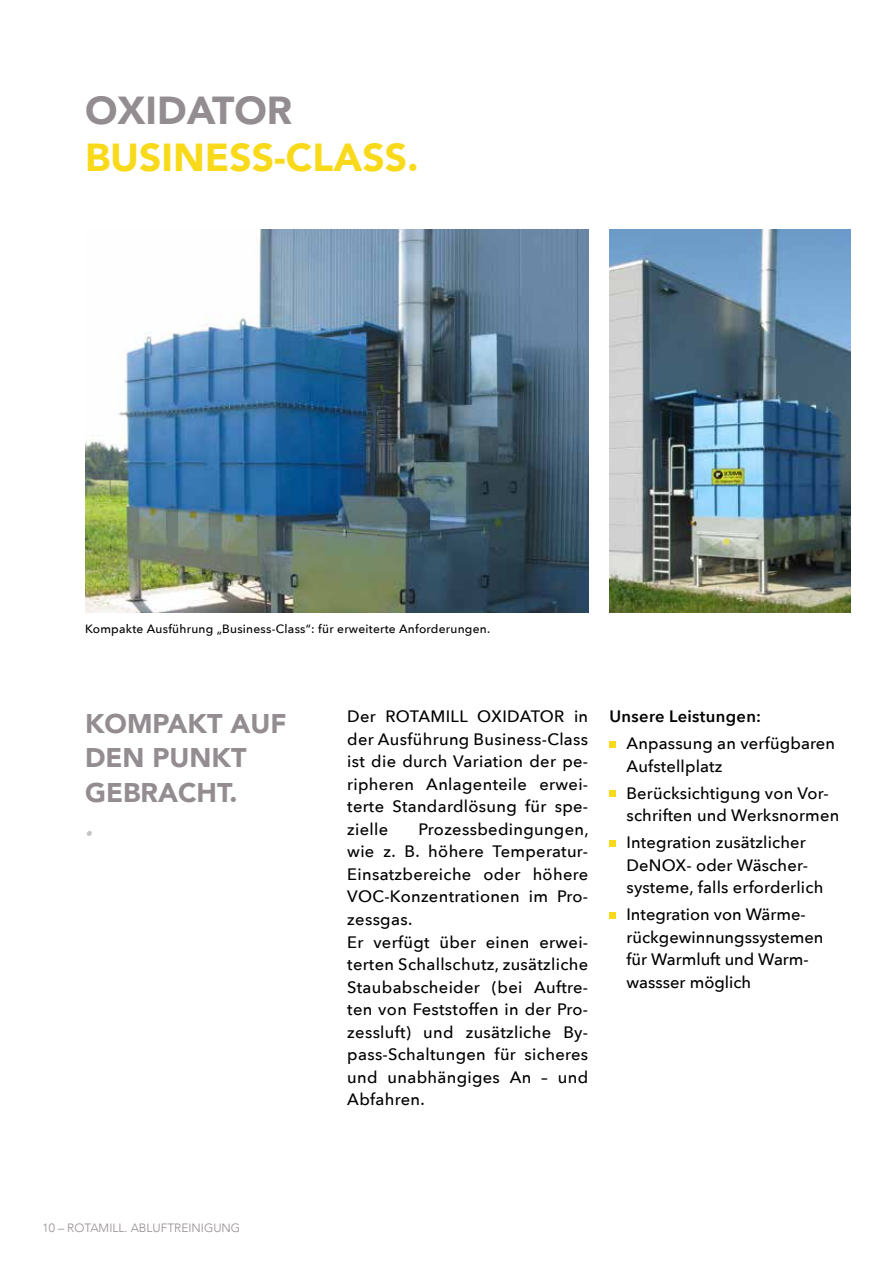
<style>
.page{position:relative;width:893px;height:1263px;background:#fff}
.page>*{position:absolute;margin:0;border:0;box-sizing:border-box;transform-origin:0 0}
.t1{font:900 39px "Avenir";color:#f9da1b}
.t2{font:900 39px "Avenir";color:#938c90}
.t3{font:900 27px/34.5px "Avenir";color:#938c90}
.t4{font:italic 900 27px "Avenir";color:#c7c2c4}
.t5{font:500 16.5px/22.5px "Avenir Next";letter-spacing:.02em;color:#000}
.t6{font:500 16.5px/22.5px "Avenir Next";color:#000}
.t7{font:600 16.5px "Avenir Next";letter-spacing:.02em;color:#000}
.t8{font:500 12px "Avenir Next";letter-spacing:.02em;color:#000}
.t9{font:300 12px "Avenir";color:#938c90}
</style>
<div class="page">
<img style="left:85px;top:230px;width:503px;height:382px">
<img style="left:609px;top:230px;width:241px;height:382px">
<div style="left:609px;top:741px;width:7px;height:6px;background:#f9da1b"></div>
<div style="left:609px;top:790px;width:7px;height:7px;background:#f9da1b"></div>
<div style="left:609px;top:840px;width:7px;height:6px;background:#f9da1b"></div>
<div style="left:609px;top:912px;width:7px;height:6px;background:#f9da1b"></div>
<h1 class="t2" style="left:85px;top:77px;width:209px">OXIDATOR</h1>
<h1 class="t1" style="left:85px;top:124px;width:335px">BUSINESS-CLASS.</h1>
<p class="t8" style="left:85px;top:619px;width:407px">Kompakte Ausführung „Business-Class“: für erweiterte Anforderungen.</p>
<h2 class="t3" style="left:85px;top:705px;width:203px">KOMPAKT AUF<br>DEN PUNKT<br>GEBRACHT.</h2>
<h2 class="t4" style="left:85px;top:805px;width:9px">.</h2>
<p class="t5" style="left:347px;top:705px;width:242px;text-align:justify">Der ROTAMILL OXIDATOR in der Ausführung Business-Class ist die durch Variation der pe&shy;ripheren Anlagenteile erwei&shy;terte Standardlösung für spe&shy;zielle</p>
<p class="t5" style="left:347px;top:817px;width:243px;text-indent:71px">Prozessbedingungen, wie z. B. höhere Temperatur-<br>Einsatzbereiche oder höhere<br>VOC-Konzentrationen im Pro&shy;zessgas.<br>Er verfügt über einen erwei&shy;terten Schallschutz, zusätzliche<br>Staubabscheider (bei Auftre&shy;ten von Feststoffen in der Pro&shy;zessluft) und zusätzliche By&shy;pass-Schaltungen für sicheres und unabhängiges An – und<br>Abfahren.</p>
<p class="t7" style="left:609px;top:702px;width:153px">Unsere Leistungen:</p>
<p class="t5" style="left:626px;top:732px;width:210px">Anpassung an verfügbaren<br>Aufstellplatz</p>
<p class="t5" style="left:626px;top:781px;width:214px">Berücksichtigung von Vor&shy;schriften und Werksnormen</p>
<p class="t5" style="left:626px;top:831px;width:198px">Integration zusätzlicher<br>DeNOX- oder Wäscher&shy;systeme, falls erforderlich</p>
<p class="t6" style="left:626px;top:903px;width:199px">Integration von Wärme&shy;rückgewinnungssystemen für Warmluft und Warm&shy;wassser möglich</p>
<p class="t9" style="left:43px;top:1221px;width:199px">10 – ROTAMILL. ABLUFTREINIGUNG</p>
</div>
